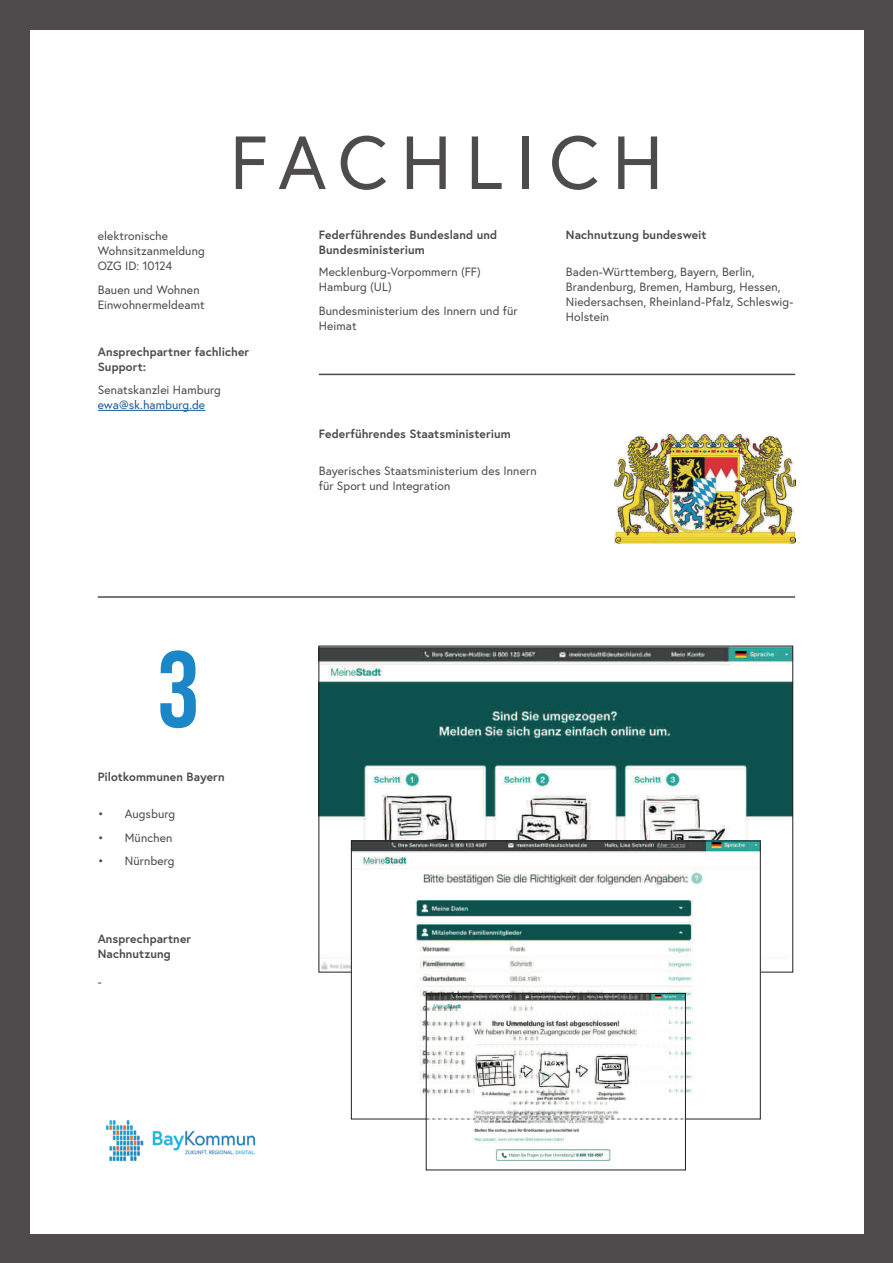
<style>
.page{position:relative;width:893px;height:1263px;background:#4d4b4c}
.page>*{position:absolute;margin:0;border:0;box-sizing:border-box;transform-origin:0 0}
.t1{font:108px "Bebas Neue";color:#1c87c8}
.t2{font:75px "Europa";letter-spacing:.175em;color:#4d4b4c}
.t3{font:12px/15px "Europa";letter-spacing:.005em;color:#4d4b4c}
.t4{font:700 12px/15px "Europa";letter-spacing:.01em;color:#4d4b4c}
.t5{font:12px "Europa";letter-spacing:.005em;color:#175d9e}
</style>
<div class="page">
<div style="left:30px;top:30px;width:833px;height:1203px;background:#fff"></div>
<img style="left:615px;top:433px;width:180px;height:111px">
<img style="left:106px;top:1120px;width:150px;height:42px">
<hr style="left:319px;top:374px;width:476px;height:1px;background:#4d4b4c">
<hr style="left:98px;top:410px;width:107px;height:1px;background:#175d9e">
<hr style="left:98px;top:596px;width:697px;height:2px;background:#4d4b4c">
<img style="left:321px;top:648px;width:470px;height:322px">
<img style="left:353px;top:843px;width:405px;height:274px">
<img style="left:428px;top:995px;width:256px;height:166px">
<div style="left:426px;top:993px;width:260px;height:177px;border:1px solid #231f20"></div>
<h2 class="t2" style="left:230px;top:115px;width:435px">FACHLICH</h2>
<p class="t3" style="left:98px;top:228px;width:108px">elektronische<br>Wohnsitzanmeldung<br>OZG ID: 10124</p>
<p class="t3" style="left:98px;top:282px;width:108px">Bauen und Wohnen<br>Einwohnermeldeamt</p>
<p class="t4" style="left:98px;top:344px;width:153px">Ansprechpartner fachlicher<br>Support:</p>
<p class="t3" style="left:98px;top:382px;width:125px">Senatskanzlei Hamburg</p>
<p class="t5" style="left:98px;top:398px;width:109px">ewa@sk.hamburg.de</p>
<h1 class="t1" style="left:157px;top:629px;width:45px">3</h1>
<p class="t4" style="left:98px;top:768px;width:128px">Pilotkommunen Bayern</p>
<p class="t3" style="left:98px;top:806px;width:79px">• Augsburg</p>
<p class="t3" style="left:98px;top:830px;width:76px">• München</p>
<p class="t3" style="left:98px;top:853px;width:78px">• Nürnberg</p>
<p class="t4" style="left:98px;top:930px;width:95px">Ansprechpartner<br>Nachnutzung</p>
<p class="t3" style="left:98px;top:974px;width:5px">-</p>
<p class="t4" style="left:319px;top:227px;width:180px">Federführendes Bundesland und<br>Bundesministerium</p>
<p class="t3" style="left:319px;top:264px;width:164px">Mecklenburg-Vorpommern (FF)<br>Hamburg (UL)</p>
<p class="t3" style="left:319px;top:303px;width:200px">Bundesministerium des Innern und für<br>Heimat</p>
<p class="t4" style="left:566px;top:227px;width:142px">Nachnutzung bundesweit</p>
<p class="t3" style="left:566px;top:264px;width:229px">Baden-Württemberg, Bayern, Berlin, Brandenburg, Bremen, Hamburg, Hessen, Niedersachsen, Rheinland-Pfalz, Schleswig-Holstein</p>
<p class="t4" style="left:319px;top:426px;width:194px">Federführendes Staatsministerium</p>
<p class="t3" style="left:319px;top:463px;width:219px">Bayerisches Staatsministerium des Innern für Sport und Integration</p>
</div>
